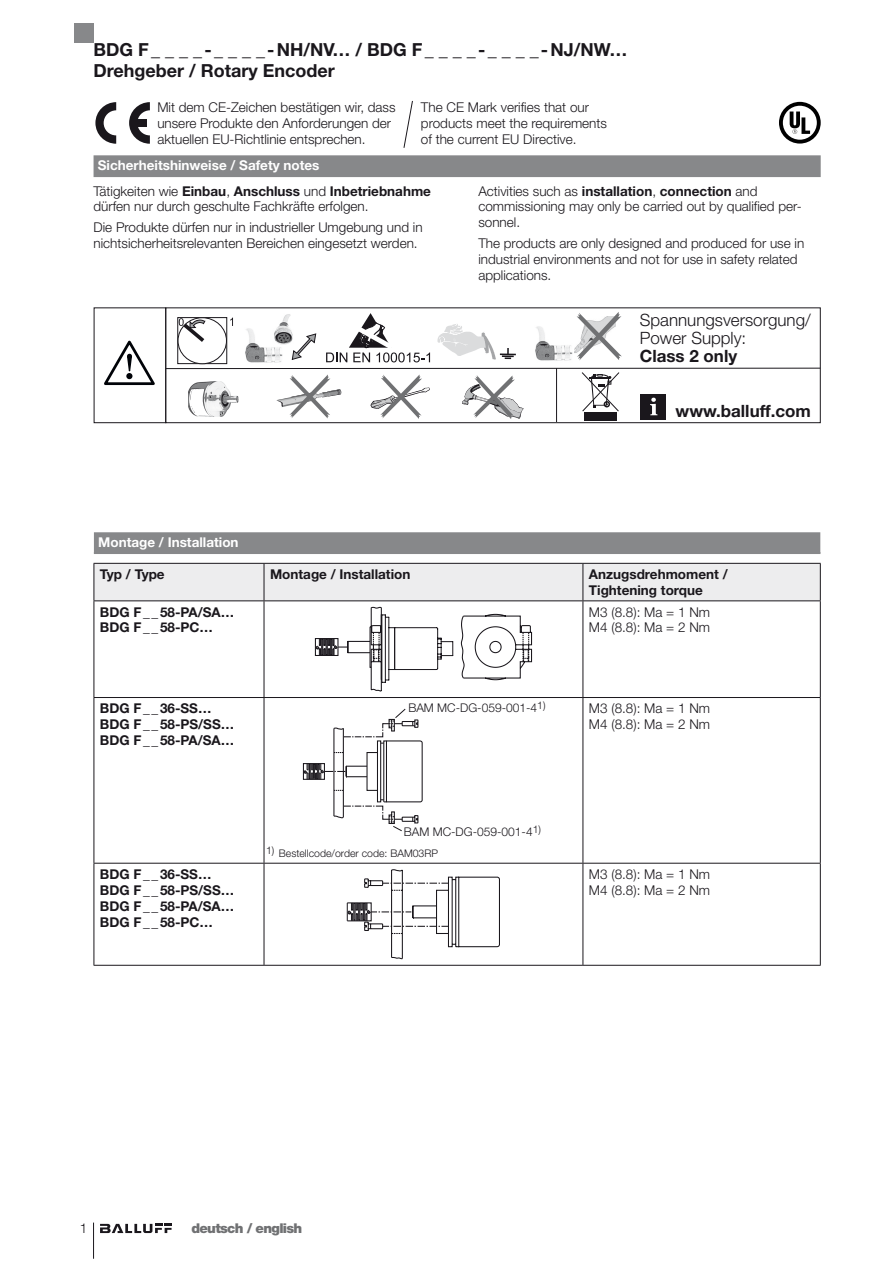
<style>
.page{position:relative;width:893px;height:1263px;background:#fff}
.page>*{position:absolute;margin:0;border:0;box-sizing:border-box;transform-origin:0 0}
.t1{font:700 18px/20.2px "Helvetica Neue LT Pro";color:#1a171c}
.t2{font:300 16.95px/17.9px "Helvetica Neue LT Pro";color:#1a171c}
.t3{font:700 16.95px "Helvetica Neue LT Pro";color:#1a171c}
.t4{font:300 13.5px/15.9px "Helvetica Neue LT Pro";color:#1a171c}
.t5{font:700 13.5px/15.9px "Helvetica Neue LT Pro";color:#1a171c}
.t6{font:700 13.5px/25px "Helvetica Neue LT Pro";color:#fff}
.t7{font:900 13.5px "Helvetica Neue LT Pro";letter-spacing:-.05em;color:#707173}
.t8{font:300 12px "Helvetica Neue LT Pro";color:#1a171c}
.t9{font:300 10.5px "Helvetica Neue LT Pro";color:#1a171c}
.s1{font-weight:300;color:#1a171c}
.s2{color:#1a171c}
.s3{font-weight:700}
</style>
<div class="page">
<div style="left:74px;top:23px;width:20px;height:20px;background:#87888a"></div>
<hr style="left:93px;top:1222px;width:1px;height:37px;background:#1a171c">
<svg style="left:100px;top:1224px;width:72px;height:9px"></svg>
<svg style="left:404px;top:101px;width:8px;height:47px"></svg>
<svg style="left:95px;top:102px;width:21px;height:42px"></svg>
<svg style="left:129px;top:102px;width:21px;height:42px"></svg>
<div style="left:137px;top:119px;width:10px;height:8px;background:#1a171c"></div>
<svg style="left:779px;top:102px;width:42px;height:42px"></svg>
<div style="left:94px;top:155px;width:727px;height:22px;background:#87888a"></div>
<img style="left:245px;top:328px;width:38px;height:35px">
<svg style="left:371px;top:374px;width:59px;height:45px"></svg>
<svg style="left:462px;top:375px;width:62px;height:44px"></svg>
<svg style="left:276px;top:374px;width:65px;height:44px"></svg>
<svg style="left:437px;top:324px;width:79px;height:36px"></svg>
<svg style="left:179px;top:319px;width:46px;height:43px"></svg>
<div style="left:177px;top:317px;width:50px;height:47px;border:1px solid #1a171c"></div>
<div style="left:178px;top:318px;width:48px;height:46px;background:#fff;border-radius:50%"></div>
<div style="left:178px;top:317px;width:49px;height:47px;border:1px solid #1a171c;border-radius:50%"></div>
<svg style="left:230px;top:318px;width:3px;height:8px"></svg>
<svg style="left:179px;top:318px;width:29px;height:28px"></svg>
<svg style="left:292px;top:333px;width:24px;height:27px"></svg>
<img style="left:270px;top:314px;width:27px;height:30px">
<hr style="left:556px;top:368px;width:1px;height:54px;background:#1a171c">
<img style="left:574px;top:346px;width:3px;height:7px">
<img style="left:535px;top:326px;width:38px;height:35px">
<svg style="left:577px;top:312px;width:45px;height:48px"></svg>
<svg style="left:326px;top:313px;width:104px;height:49px"></svg>
<img style="left:188px;top:381px;width:51px;height:36px">
<div style="left:165px;top:307px;width:656px;height:116px;border:1px solid #1a171c"></div>
<div style="left:94px;top:307px;width:72px;height:116px;border:1px solid #1a171c"></div>
<hr style="left:166px;top:368px;width:654px;height:1px;background:#1a171c">
<div style="left:641px;top:394px;width:25px;height:25px;background:#1a171c"></div>
<svg style="left:650px;top:398px;width:7px;height:17px"></svg>
<svg style="left:104px;top:340px;width:51px;height:46px"></svg>
<svg style="left:582px;top:372px;width:37px;height:39px"></svg>
<div style="left:584px;top:412px;width:33px;height:8px;background:#1a171c"></div>
<svg style="left:191px;top:389px;width:23px;height:28px"></svg>
<div style="left:95px;top:564px;width:725px;height:36px;background:#ededee"></div>
<hr style="left:94px;top:563px;width:170px;height:1px;background:#1a171c">
<hr style="left:94px;top:564px;width:1px;height:36px;background:#1a171c">
<hr style="left:264px;top:563px;width:319px;height:1px;background:#1a171c">
<hr style="left:264px;top:564px;width:1px;height:36px;background:#1a171c">
<hr style="left:583px;top:563px;width:238px;height:1px;background:#1a171c">
<hr style="left:583px;top:564px;width:1px;height:36px;background:#1a171c">
<hr style="left:820px;top:564px;width:1px;height:36px;background:#1a171c">
<hr style="left:94px;top:600px;width:170px;height:1px;background:#1a171c">
<hr style="left:94px;top:601px;width:1px;height:96px;background:#1a171c">
<hr style="left:264px;top:600px;width:319px;height:1px;background:#1a171c">
<hr style="left:264px;top:601px;width:1px;height:96px;background:#1a171c">
<hr style="left:583px;top:600px;width:238px;height:1px;background:#1a171c">
<hr style="left:583px;top:601px;width:1px;height:96px;background:#1a171c">
<hr style="left:820px;top:601px;width:1px;height:96px;background:#1a171c">
<hr style="left:94px;top:697px;width:170px;height:1px;background:#1a171c">
<hr style="left:94px;top:698px;width:1px;height:165px;background:#1a171c">
<hr style="left:264px;top:697px;width:319px;height:1px;background:#1a171c">
<hr style="left:264px;top:698px;width:1px;height:165px;background:#1a171c">
<hr style="left:583px;top:697px;width:238px;height:1px;background:#1a171c">
<hr style="left:583px;top:698px;width:1px;height:165px;background:#1a171c">
<hr style="left:820px;top:698px;width:1px;height:165px;background:#1a171c">
<hr style="left:94px;top:863px;width:170px;height:1px;background:#1a171c">
<hr style="left:94px;top:863px;width:1px;height:102px;background:#1a171c">
<hr style="left:264px;top:863px;width:319px;height:1px;background:#1a171c">
<hr style="left:264px;top:863px;width:1px;height:102px;background:#1a171c">
<hr style="left:583px;top:863px;width:238px;height:1px;background:#1a171c">
<hr style="left:583px;top:863px;width:1px;height:102px;background:#1a171c">
<hr style="left:820px;top:863px;width:1px;height:102px;background:#1a171c">
<hr style="left:94px;top:965px;width:170px;height:1px;background:#1a171c">
<hr style="left:264px;top:965px;width:319px;height:1px;background:#1a171c">
<hr style="left:583px;top:965px;width:238px;height:1px;background:#1a171c">
<div style="left:94px;top:532px;width:726px;height:22px;background:#87888a"></div>
<svg style="left:315px;top:607px;width:217px;height:84px"></svg>
<div style="left:303px;top:763px;width:22px;height:17px;border:1px solid #1a171c"></div>
<svg style="left:304px;top:708px;width:119px;height:124px"></svg>
<svg style="left:347px;top:869px;width:153px;height:90px"></svg>
<h1 class="t1" style="left:94px;top:39px;width:535px">BDG F_ _ _ _- _ _ _ _-NH/NV… / BDG F_ _ _ _-_ _ _ _-NJ/NW…<br>Drehgeber / Rotary Encoder</h1>
<p class="t4" style="left:157px;top:99px;width:240px">Mit dem CE-Zeichen bestätigen wir, dass unsere Produkte den Anforderungen der aktuellen EU-Richtlinie entsprechen.</p>
<p class="t4" style="left:421px;top:99px;width:188px">The CE Mark verifies that our products meet the requirements of the current EU Directive.</p>
<p class="t6" style="left:94px;top:153px;width:339px;text-indent:4px">Sicherheitshinweise / Safety notes<br><span class="s1">Tätigkeiten wie</span> <span class="s2">Einbau</span><span class="s1">,</span> <span class="s2">Anschluss</span> <span class="s1">und</span> <span class="s2">Inbetriebnahme</span></p>
<p class="t4" style="left:94px;top:196px;width:331px;line-height:20.4px">dürfen nur durch geschulte Fachkräfte erfolgen.<br>Die Produkte dürfen nur in industrieller Umgebung und in</p>
<p class="t4" style="left:94px;top:235px;width:326px">nichtsicherheitsrelevanten Bereichen eingesetzt werden.</p>
<p class="t4" style="left:478px;top:182px;width:325px">Activities such as <span class="s3">installation</span>, <span class="s3">connection</span> and commissioning may only be carried out by qualified per&shy;sonnel.</p>
<p class="t4" style="left:478px;top:235px;width:327px">The products are only designed and produced for use in industrial environments and not for use in safety related applications.</p>
<p class="t2" style="left:640px;top:310px;width:172px">Spannungsversorgung/<br>Power Supply:</p>
<p class="t3" style="left:640px;top:345px;width:99px">Class 2 only</p>
<p class="t3" style="left:676px;top:400px;width:137px">www.balluff.com</p>
<p class="t6" style="left:98px;top:530px;width:142px">Montage / Installation</p>
<p class="t5" style="left:100px;top:566px;width:66px">Typ / Type</p>
<p class="t5" style="left:270px;top:566px;width:142px">Montage / Installation</p>
<p class="t5" style="left:589px;top:566px;width:140px">Anzugsdrehmoment /<br>Tightening torque</p>
<p class="t5" style="left:100px;top:603px;width:136px">BDG F__58-PA/SA…<br>BDG F__58-PC…</p>
<p class="t4" style="left:589px;top:603px;width:123px">M3 (8.8): Ma = 1 Nm<br>M4 (8.8): Ma = 2 Nm</p>
<p class="t5" style="left:100px;top:700px;width:136px">BDG F_ _36-SS…<br>BDG F_ _58-PS/SS…<br>BDG F_ _58-PA/SA…</p>
<p class="t8" style="left:408px;top:700px;width:139px">BAM MC-DG-059-001-4<sup>1)</sup></p>
<p class="t8" style="left:404px;top:824px;width:139px">BAM MC-DG-059-001-4<sup>1)</sup></p>
<p class="t9" style="left:266px;top:847px;width:173px">1) Bestellcode/order code: BAM03RP</p>
<p class="t4" style="left:589px;top:700px;width:123px">M3 (8.8): Ma = 1 Nm<br>M4 (8.8): Ma = 2 Nm</p>
<p class="t5" style="left:100px;top:866px;width:136px">BDG F_ _36-SS…<br>BDG F_ _58-PS/SS…<br>BDG F_ _58-PA/SA…<br>BDG F_ _58-PC…</p>
<p class="t4" style="left:589px;top:866px;width:123px">M3 (8.8): Ma = 1 Nm<br>M4 (8.8): Ma = 2 Nm</p>
<p class="t4" style="left:80px;top:1220px;width:9px">1</p>
<p class="t7" style="left:191px;top:1220px;width:112px">deutsch / english</p>
</div>
